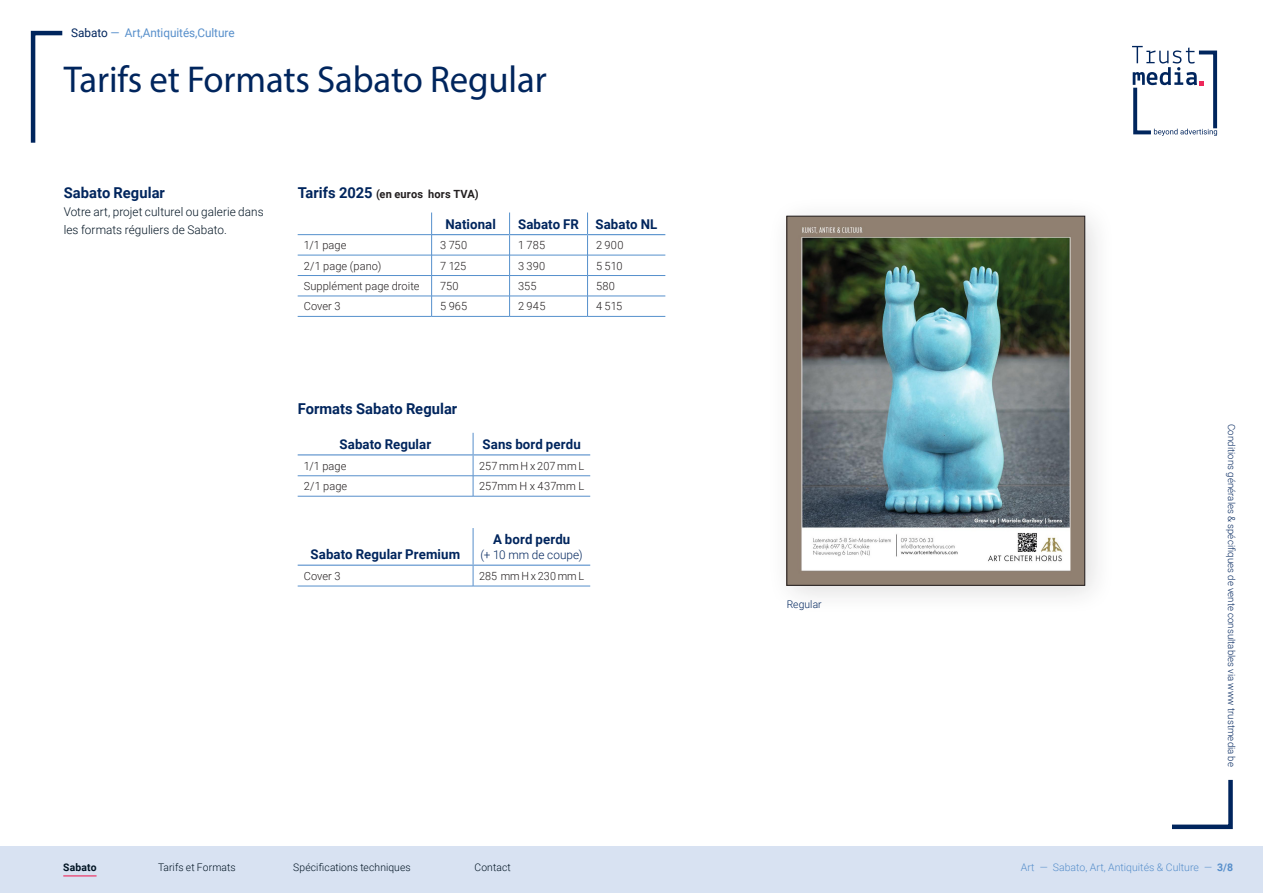
<style>
.page{position:relative;width:1263px;height:893px;background:#fff}
.page>*{position:absolute;margin:0;border:0;box-sizing:border-box;transform-origin:0 0}
.Paginatitel{font:37.5px "Myriad Pro";letter-spacing:-.005em;color:#00255d}
.Body_Titel{font:700 15px "Roboto";letter-spacing:.005em;color:#00255d}
.Table_header{font:700 13.5px "Roboto";letter-spacing:.01em;color:#00255d}
.Body{font:300 12px/18px "Roboto";letter-spacing:.005em;color:#001322}
.Titel{font:12px "Roboto";letter-spacing:-.005em;color:#578fcb}
.Table_header-2{font:300 12px "Roboto";letter-spacing:.01em;color:#00255d}
.Table_body{font:300 11.25px "Roboto";letter-spacing:.01em;color:#231f20}
.Body_Titel-2{font:700 11.25px "Roboto";letter-spacing:.015em;color:#231f20}
.Table_body-2{font:300 11.25px "Roboto";letter-spacing:.01em;color:#231f20;scale:.96 1}
.Footer_nav{font:300 10.5px "Roboto";letter-spacing:.01em;color:#001322}
.t1{font:300 10.5px "Roboto";color:#578fcb}
.Table_footer{font:300 10.5px "Roboto";letter-spacing:.01em;color:#00255d}
.Footer_nav_bold{font:700 10.5px "Roboto";letter-spacing:.015em;color:#001322}
.Footer_nav-2{font:300 9.75px "Roboto";letter-spacing:.015em;color:#00255d}
.s1{color:#00255d}
.s2{font-size:15px;color:#00255d}
.s3{font-weight:700}
</style>
<div class="page">
<svg style="left:1132px;top:46px;width:86px;height:90px"></svg>
<svg style="left:1172px;top:779px;width:61px;height:51px"></svg>
<svg style="left:30px;top:30px;width:33px;height:113px"></svg>
<div style="left:0;top:846px;width:1263px;height:47px;background:#d8e2f2"></div>
<hr style="left:63px;top:875px;width:34px;height:1px;background:#ee285a">
<hr style="left:432px;top:255px;width:77px;height:1px;background:#5590cc">
<hr style="left:510px;top:255px;width:77px;height:1px;background:#5590cc">
<hr style="left:588px;top:255px;width:77px;height:1px;background:#5590cc">
<hr style="left:432px;top:296px;width:77px;height:1px;background:#5590cc">
<hr style="left:588px;top:296px;width:77px;height:1px;background:#5590cc">
<hr style="left:298px;top:255px;width:133px;height:1px;background:#5490cc">
<hr style="left:432px;top:275px;width:78px;height:1px;background:#5590cc">
<hr style="left:510px;top:275px;width:77px;height:1px;background:#5590cc">
<hr style="left:587px;top:275px;width:78px;height:1px;background:#5590cc">
<hr style="left:509px;top:296px;width:79px;height:1px;background:#5590cc">
<svg style="left:587px;top:213px;width:1px;height:103px"></svg>
<svg style="left:431px;top:213px;width:1px;height:103px"></svg>
<svg style="left:509px;top:213px;width:1px;height:103px"></svg>
<hr style="left:298px;top:275px;width:134px;height:1px;background:#5590cc">
<hr style="left:298px;top:296px;width:134px;height:1px;background:#5590cc">
<hr style="left:298px;top:316px;width:134px;height:1px;background:#5590cc">
<hr style="left:298px;top:234px;width:133px;height:1px;background:#5590cc">
<hr style="left:432px;top:316px;width:78px;height:1px;background:#5590cc">
<hr style="left:510px;top:316px;width:77px;height:1px;background:#5590cc">
<hr style="left:587px;top:316px;width:78px;height:1px;background:#5590cc">
<hr style="left:432px;top:234px;width:78px;height:1px;background:#5590cc">
<hr style="left:510px;top:234px;width:77px;height:1px;background:#5590cc">
<hr style="left:587px;top:234px;width:78px;height:1px;background:#5590cc">
<hr style="left:298px;top:475px;width:175px;height:1px;background:#578fcb">
<hr style="left:473px;top:475px;width:117px;height:1px;background:#578fcb">
<svg style="left:473px;top:433px;width:1px;height:63px"></svg>
<hr style="left:298px;top:496px;width:175px;height:1px;background:#578fcb">
<hr style="left:473px;top:496px;width:117px;height:1px;background:#578fcb">
<hr style="left:298px;top:454px;width:175px;height:1px;background:#578fcb">
<hr style="left:473px;top:454px;width:117px;height:1px;background:#578fcb">
<hr style="left:473px;top:528px;width:1px;height:37px;background:#578fcb">
<svg style="left:473px;top:566px;width:1px;height:20px"></svg>
<hr style="left:298px;top:586px;width:175px;height:1px;background:#578fcb">
<hr style="left:473px;top:586px;width:117px;height:1px;background:#578fcb">
<hr style="left:298px;top:565px;width:175px;height:1px;background:#578fcb">
<hr style="left:473px;top:565px;width:117px;height:1px;background:#578fcb">
<div style="left:766px;top:196px;width:350px;height:421px;background:#231f20;opacity:.15"></div>
<img style="left:789px;top:218px;width:294px;height:365px">
<div style="left:787px;top:216px;width:298px;height:369px;border:1px solid #231f20"></div>
<p class="Titel" style="left:71px;top:24px;width:165px"><span class="s1">Sabato</span> — Art,Antiquités,Culture</p>
<p class="Paginatitel" style="left:64px;top:56px;width:484px">Tarifs et Formats Sabato Regular</p>
<p class="Body_Titel" style="left:64px;top:182px;width:103px">Sabato Regular</p>
<p class="Body" style="left:64px;top:202px;width:201px">Votre art, projet culturel ou galerie dans les formats réguliers de Sabato.</p>
<p class="Body_Titel-2" style="left:298px;top:186px;width:183px"><span class="s2">Tarifs 2025</span> (en euros hors TVA)</p>
<p class="Table_header" style="left:445px;top:214px;width:52px">National</p>
<p class="Table_header" style="left:518px;top:214px;width:62px">Sabato FR</p>
<p class="Table_header" style="left:595px;top:214px;width:63px">Sabato NL</p>
<p class="Table_body" style="left:304px;top:237px;width:44px">1/1 page</p>
<p class="Table_body" style="left:440px;top:237px;width:29px">3 750</p>
<p class="Table_body" style="left:518px;top:237px;width:29px">1 785</p>
<p class="Table_body" style="left:596px;top:237px;width:29px">2 900</p>
<p class="Table_body" style="left:304px;top:258px;width:79px">2/1 page (pano)</p>
<p class="Table_body" style="left:440px;top:258px;width:28px">7 125</p>
<p class="Table_body" style="left:518px;top:258px;width:29px">3 390</p>
<p class="Table_body" style="left:596px;top:258px;width:28px">5 510</p>
<p class="Table_body" style="left:304px;top:278px;width:117px">Supplément page droite</p>
<p class="Table_body" style="left:440px;top:278px;width:20px">750</p>
<p class="Table_body" style="left:518px;top:278px;width:20px">355</p>
<p class="Table_body" style="left:596px;top:278px;width:20px">580</p>
<p class="Table_body" style="left:304px;top:298px;width:38px">Cover 3</p>
<p class="Table_body" style="left:440px;top:298px;width:29px">5 965</p>
<p class="Table_body" style="left:518px;top:298px;width:29px">2 945</p>
<p class="Table_body" style="left:596px;top:298px;width:28px">4 515</p>
<p class="Body_Titel" style="left:298px;top:398px;width:161px">Formats Sabato Regular</p>
<p class="Table_header" style="left:340px;top:435px;width:93px">Sabato Regular</p>
<p class="Table_header" style="left:483px;top:435px;width:100px">Sans bord perdu</p>
<p class="Table_body" style="left:304px;top:458px;width:44px">1/1 page</p>
<p class="Table_body" style="left:479px;top:458px;width:107px">257 mm H x 207 mm L</p>
<p class="Table_body" style="left:304px;top:478px;width:45px">2/1 page</p>
<p class="Table_body" style="left:479px;top:478px;width:107px">257mm H x 437mm L</p>
<p class="Table_header" style="left:311px;top:545px;width:151px">Sabato Regular Premium</p>
<p class="Table_header" style="left:493px;top:530px;width:79px">A bord perdu</p>
<p class="Table_header-2" style="left:480px;top:546px;width:104px">(+ 10 mm de coupe)</p>
<p class="Table_body" style="left:304px;top:568px;width:38px">Cover 3</p>
<p class="Table_body-2" style="left:479px;top:568px;width:111px">285 mm H x 230 mm L</p>
<p class="Table_footer" style="left:787px;top:596px;width:37px">Regular</p>
<p class="Footer_nav-2" style="left:1238px;top:424px;width:344px;rotate:90deg">Conditions générales &amp; spécifiques de vente consultables via www trustmedia be</p>
<p class="Footer_nav_bold" style="left:63px;top:860px;width:35px">Sabato</p>
<p class="Footer_nav" style="left:158px;top:860px;width:79px">Tarifs et Formats</p>
<p class="Footer_nav" style="left:293px;top:860px;width:119px">Spécifications techniques</p>
<p class="Footer_nav" style="left:474px;top:860px;width:38px">Contact</p>
<p class="t1" style="left:1021px;top:860px;width:214px">Art — Sabato, Art, Antiquités &amp; Culture — <span class="s3">3/8</span></p>
</div>
